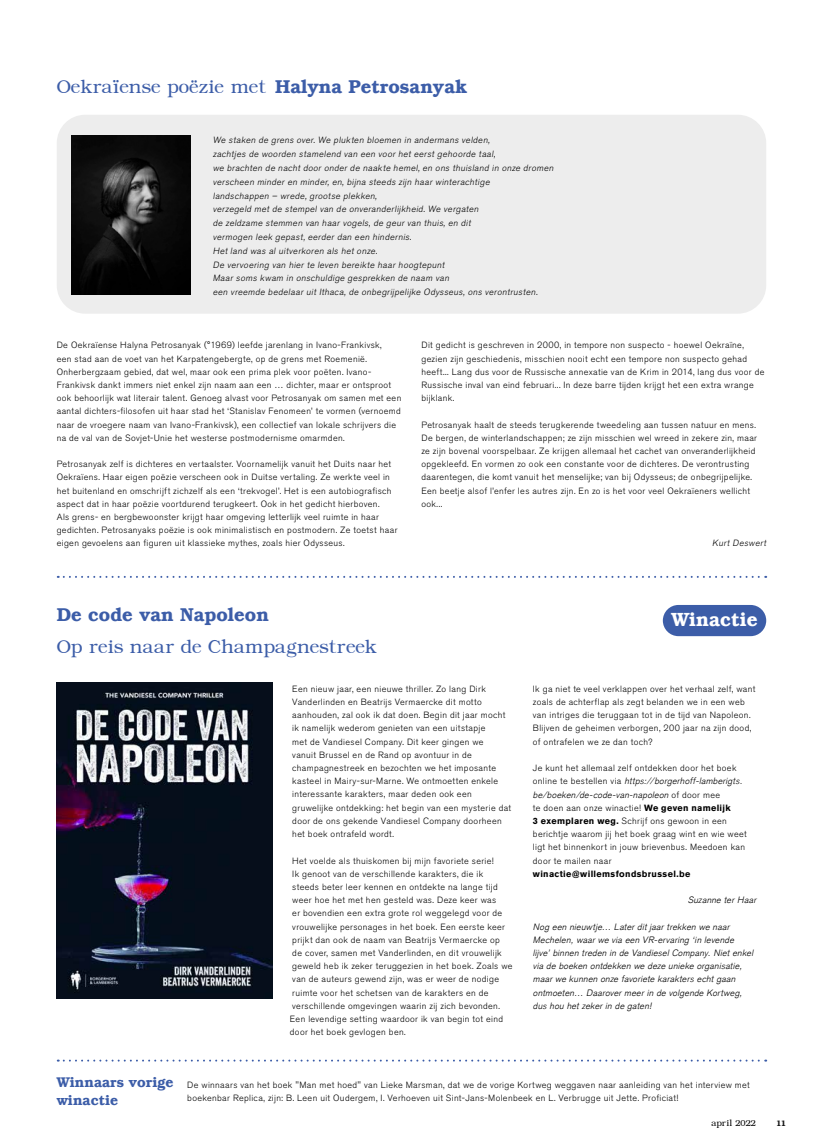
<style>
.page{position:relative;width:823px;height:1146px;background:#fff}
.page>*{position:absolute;margin:0;border:0;box-sizing:border-box;transform-origin:0 0}
.t1{font:600 19px "Bookman";color:#fff}
.t2{font:600 18.5px "Bookman";color:#3c5da8}
.t3{font:300 17px "Bookman";color:#3c5da8}
.t4{font:600 14px/18px "Bookman";color:#3c5da8}
.t5{font:300 9px/13.2px "Akzidenz Grotesk BE";letter-spacing:.04em;color:#000}
.t6{font:italic 300 9px/13.8px "Akzidenz Grotesk BE";letter-spacing:.035em;color:#000}
.t7{font:italic 300 9px/13.2px "Akzidenz Grotesk";letter-spacing:.035em;color:#000}
.t8{font:700 9px "Akzidenz Grotesk BE";letter-spacing:.04em;color:#000}
.t9{font:300 8px "Bookman";letter-spacing:.01em;color:#000}
.t10{font:600 8px "Bookman";color:#131313}
.s1{font-weight:600;font-size:18.5px}
.s2{font-family:"Akzidenz Grotesk BE";font-style:normal}
.s3{font-weight:700}
</style>
<div class="page">
<img style="left:57px;top:682px;width:215px;height:316px">
<div style="left:57px;top:115px;width:708px;height:198px;background:#ededed;border-radius:28px"></div>
<img style="left:71px;top:136px;width:119px;height:159px">
<svg style="left:58px;top:575px;width:707px;height:2px"></svg>
<div style="left:662px;top:605px;width:103px;height:31px;background:#3c5da8;border-radius:16px"></div>
<svg style="left:58px;top:1059px;width:707px;height:2px"></svg>
<h3 class="t3" style="left:57px;top:76px;width:412px">Oekraïense poëzie met <span class="s1">Halyna Petrosanyak</span></h3>
<p class="t6" style="left:213px;top:133px;width:344px">We staken de grens over. We plukten bloemen in andermans velden,<br>zachtjes de woorden stamelend van een voor het eerst gehoorde taal,<br>we brachten de nacht door onder de naakte hemel, en ons thuisland in onze dromen verscheen minder en minder, en, bijna steeds zijn haar winterachtige<br>landschappen – wrede, grootse plekken,<br>verzegeld met de stempel van de onveranderlij kheid. We vergaten<br>de zeldzame stemmen van haar vogels, de geur van thuis, en dit<br>vermogen leek gepast, eerder dan een hindernis.<br>Het land was al uitverkoren als het onze.<br>De vervoering van hier te leven bereikte haar hoogtepunt<br>Maar soms kwam in onschuldige gesprekken de naam van<br>een vreemde bedelaar uit Ithaca, de onbegrijpelijke Odysseus, ons verontrusten.</p>
<p class="t5" style="left:57px;top:339px;width:346px">De Oekraïense Halyna Petrosanyak (°1969) leefde jarenlang in Ivano-Frankivsk,<br>een stad aan de voet van het Karpatengebergte, op de grens met Roemenië.<br>Onherbergzaam gebied, dat wel, maar ook een prima plek voor poëten. Ivano-Frankivsk dankt immers niet enkel zijn naam aan een … dichter, maar er ontsproot ook behoorlijk wat literair talent. Genoeg alvast voor Petrosanyak om samen met een aantal dichters-filosofen uit haar stad het ‘Stanislav Fenomeen’ te vormen (vernoemd naar de vroegere naam van Ivano-Frankivsk), een collectief van lokale schrijvers die na de val van de Sovjet-Unie het westerse postmodernisme omarmden.</p>
<p class="t5" style="left:57px;top:457px;width:342px">Petrosanyak zelf is dichteres en vertaalster. Voornamelijk vanuit het Duits naar het Oekraïens. Haar eigen poëzie verscheen ook in Duitse vertaling. Ze werkte veel in het buitenland en omschrijft zichzelf als een ‘trekvogel’. Het is een autobiografisch aspect dat in haar poëzie voortdurend terugkeert. Ook in het gedicht hierboven.<br>Als grens- en bergbewoonster krijgt haar omgeving letterlijk veel ruimte in haar gedichten. Petrosanyaks poëzie is ook minimalistisch en postmodern. Ze toetst haar eigen gevoelens aan figuren uit klassieke mythes, zoals hier Odysseus.</p>
<p class="t5" style="left:421px;top:339px;width:344px">Dit gedicht is geschreven in 2000, in tempore non suspecto - hoewel Oekraïne, gezien zijn geschiedenis, misschien nooit echt een tempore non suspecto gehad heeft... Lang dus voor de Russische annexatie van de Krim in 2014, lang dus voor de Russische inval van eind februari... In deze barre tijden krijgt het een extra wrange bijklank.</p>
<p class="t5" style="left:421px;top:418px;width:337px">Petrosanyak haalt de steeds terugkerende tweedeling aan tussen natuur en mens.<br>De bergen, de winterlandschappen; ze zijn misschien wel wreed in zekere zin, maar ze zijn bovenal voorspelbaar. Ze krijgen allemaal het cachet van onveranderlijkheid opgekleefd. En vormen zo ook een constante voor de dichteres. De verontrusting daarentegen, die komt vanuit het menselijke; van bij Odysseus; de onbegrijpelijke.<br>Een beetje alsof l’enfer les autres zijn. En zo is het voor veel Oekraïeners wellicht ook...</p>
<p class="t6" style="left:711px;top:536px;width:57px">Kurt Deswert</p>
<h2 class="t2" style="left:57px;top:604px;width:214px">De code van Napoleon</h2>
<h3 class="t3" style="left:57px;top:636px;width:322px">Op reis naar de Champagnestreek</h3>
<p class="t5" style="left:292px;top:682px;width:220px">Een nieuw jaar, een nieuwe thriller. Zo lang Dirk Vanderlinden en Beatrijs Vermaercke dit motto aanhouden, zal ook ik dat doen. Begin dit jaar mocht ik namelijk wederom genieten van een uitstapje<br>met de Vandiesel Company. Dit keer gingen we<br>vanuit Brussel en de Rand op avontuur in de champagnestreek en bezochten we het imposante kasteel in Mairy-sur-Marne. We ontmoetten enkele interessante karakters, maar deden ook een gruwelijke ontdekking: het begin van een mysterie dat door de ons gekende Vandiesel Company doorheen het boek ontrafeld wordt.</p>
<p class="t5" style="left:290px;top:853px;width:224px">Het voelde als thuiskomen bij mijn favoriete serie!<br>Ik genoot van de verschillende karakters, die ik<br>steeds beter leer kennen en ontdekte na lange tijd weer hoe het met hen gesteld was. Deze keer was<br>er bovendien een extra grote rol weggelegd voor de vrouwelijke personages in het boek. Een eerste keer prijkt dan ook de naam van Beatrijs Vermaercke op<br>de cover, samen met Vanderlinden, en dit vrouwelijk geweld heb ik zeker teruggezien in het boek. Zoals we van de auteurs gewend zijn, was er weer de nodige ruimte voor het schetsen van de karakters en de verschillende omgevingen waarin zij zich bevonden.<br>Een levendige setting waardoor ik van begin tot eind door het boek gevlogen ben.</p>
<h1 class="t1" style="left:671px;top:608px;width:88px">Winactie</h1>
<p class="t5" style="left:532px;top:682px;width:224px">Ik ga niet te veel verklappen over het verhaal zelf, want zoals de achterflap als zegt belanden we in een web van intriges die teruggaan tot in de tijd van Napoleon.<br>Blijven de geheimen verborgen, 200 jaar na zijn dood, of ontrafelen we ze dan toch?</p>
<p class="t5" style="left:532px;top:761px;width:205px">Je kunt het allemaal zelf ontdekken door het boek</p>
<p class="t7" style="left:532px;top:774px;width:211px"><span class="s2">online te bestellen via</span> https://borgerhoff-lamberigts. be/boeken/de-code-van-napoleon <span class="s2">of door mee</span></p>
<p class="t5" style="left:532px;top:801px;width:215px">te doen aan onze winactie! <span class="s3">We geven namelijk<br>3 exemplaren weg.</span> Schrijf ons gewoon in een berichtje waarom jij het boek graag wint en wie weet ligt het binnenkort in jouw brievenbus. Meedoen kan door te mailen naar</p>
<p class="t8" style="left:532px;top:868px;width:159px">winactie@willemsfondsbrussel.be</p>
<p class="t7" style="left:687px;top:893px;width:70px">Suzanne ter Haar</p>
<p class="t7" style="left:532px;top:919px;width:221px">Nog een nieuwtje… Later dit jaar trekken we naar Mechelen, waar we via een VR-ervaring ‘in levende<br>lijve’ binnen treden in de Vandiesel Company. Niet enkel via de boeken ontdekken we deze unieke organisatie, maar we kunnen onze favoriete karakters echt gaan ontmoeten… Daarover meer in de volgende Kortweg, dus hou het zeker in de gaten!</p>
<h3 class="t4" style="left:57px;top:1073px;width:118px">Winnaars vorige winactie</h3>
<p class="t5" style="left:187px;top:1078px;width:563px">De winnaars van het boek "Man met hoed" van Lieke Marsman, dat we de vorige Kortweg weggaven naar aanleiding van het interview met boekenbar Replica, zijn: B. Leen uit Oudergem, I. Verhoeven uit Sint-Jans-Molenbeek en L. Verbrugge uit Jette. Proficiat!</p>
<p class="t9" style="left:711px;top:1118px;width:46px">april 2022</p>
<p class="t10" style="left:775px;top:1118px;width:12px">11</p>
</div>
